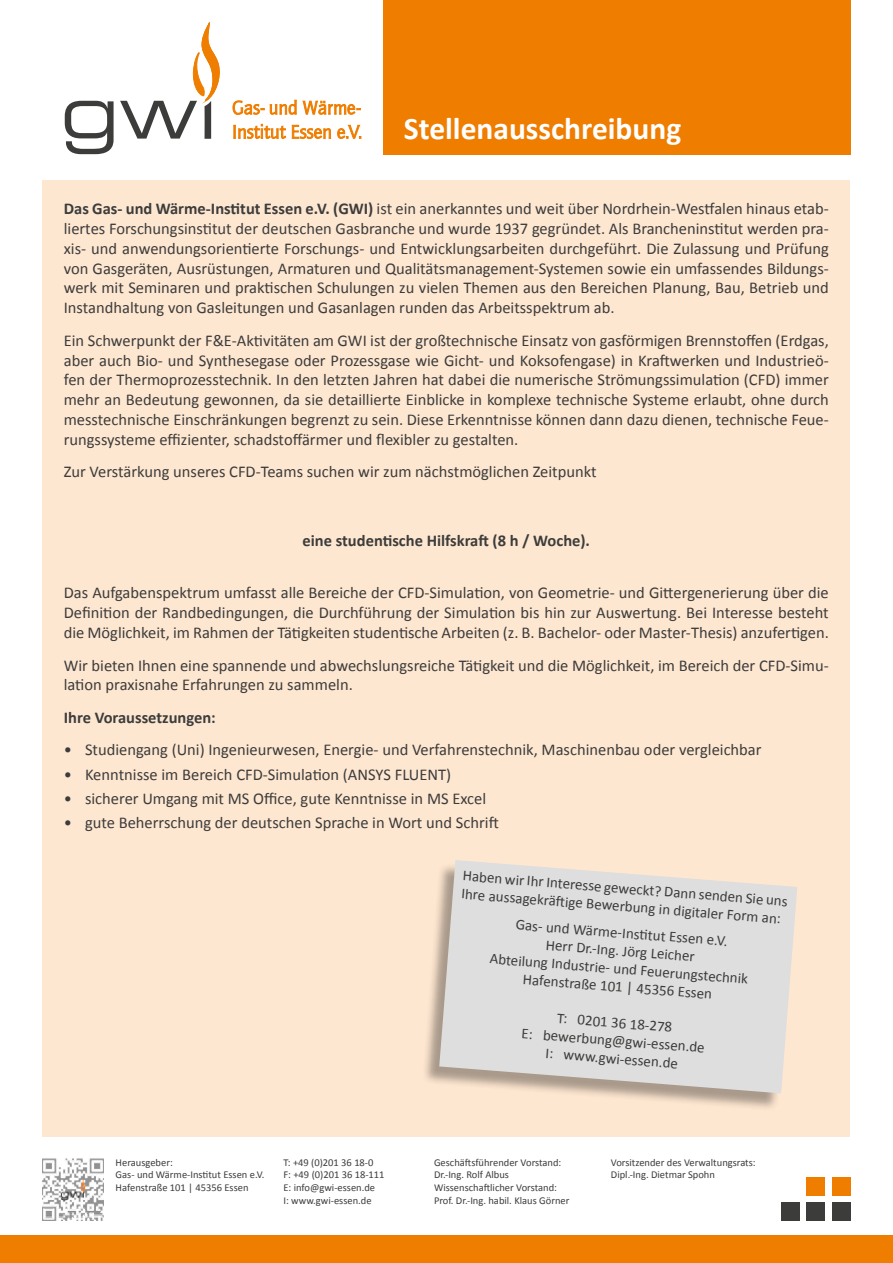
<style>
.page{position:relative;width:893px;height:1263px;background:#fff}
.page>*{position:absolute;margin:0;border:0;box-sizing:border-box;transform-origin:0 0}
.t1{font:700 31.5px "Calibri";color:#fff}
.t2{font:16.5px/19.8px "Calibri";color:#3c3c3b;text-align:justify}
.t3{font:700 16.5px "Calibri";color:#3c3c3b}
.t4{font:15px/18px "Calibri";color:#3c3c3b;text-align:center}
.t5{font:10.5px/12.6px "Calibri";color:#3c3c3b}
.s1{font-weight:700}
</style>
<div class="page">
<div style="left:0;top:1235px;width:893px;height:28px;background:#ef7d00"></div>
<div style="left:806px;top:1177px;width:19px;height:18px;background:#ef7d00"></div>
<div style="left:806px;top:1202px;width:19px;height:18px;background:#3c3c3b"></div>
<div style="left:781px;top:1202px;width:18px;height:18px;background:#3c3c3b"></div>
<div style="left:832px;top:1177px;width:18px;height:18px;background:#ef7d00"></div>
<div style="left:832px;top:1202px;width:18px;height:18px;background:#3c3c3b"></div>
<img style="left:43px;top:1158px;width:61px;height:62px">
<svg style="left:233px;top:100px;width:128px;height:39px"></svg>
<svg style="left:65px;top:101px;width:49px;height:53px"></svg>
<svg style="left:120px;top:22px;width:100px;height:117px"></svg>
<div style="left:383px;top:0;width:467px;height:155px;background:#ef7d00"></div>
<div style="left:43px;top:180px;width:807px;height:957px;background:#fee7d1"></div>
<div style="left:421px;top:863px;width:374px;height:249px;background:#000;opacity:.34"></div>
<svg style="left:439px;top:860px;width:358px;height:233px;background:#dedbd8"></svg>
<h1 class="t1" style="left:404px;top:108px;width:279px">Stellenausschreibung</h1>
<p class="t2" style="left:64px;top:199px;width:767px"><span class="s1">Das Gas- und Wärme-Institut Essen e.V. (GWI)</span> ist ein anerkanntes und weit über Nordrhein-Westfalen hinaus etab&shy;liertes Forschungsinstitut der deutschen Gasbranche und wurde 1937 gegründet. Als Brancheninstitut werden pra&shy;xis- und anwendungsorientierte Forschungs- und Entwicklungsarbeiten durchgeführt. Die Zulassung und Prüfung von Gasgeräten, Ausrüstungen, Armaturen und Qualitätsmanagement-Systemen sowie ein umfassendes Bildungs&shy;werk mit Seminaren und praktischen Schulungen zu vielen Themen aus den Bereichen Planung, Bau, Betrieb und Instandhaltung von Gasleitungen und Gasanlagen runden das Arbeitsspektrum ab.</p>
<p class="t2" style="left:64px;top:330px;width:767px">Ein Schwerpunkt der F&amp;E-Aktivitäten am GWI ist der großtechnische Einsatz von gasförmigen Brennstoffen (Erdgas, aber auch Bio- und Synthesegase oder Prozessgase wie Gicht- und Koksofengase) in Kraftwerken und Industrieö&shy;fen der Thermoprozesstechnik. In den letzten Jahren hat dabei die numerische Strömungssimulation (CFD) immer mehr an Bedeutung gewonnen, da sie detaillierte Einblicke in komplexe technische Systeme erlaubt, ohne durch messtechnische Einschränkungen begrenzt zu sein. Diese Erkenntnisse können dann dazu dienen, technische Feue&shy;rungssysteme effizienter, schadstoffärmer und flexibler zu gestalten.</p>
<p class="t2" style="left:64px;top:462px;width:534px">Zur Verstärkung unseres CFD-Teams suchen wir zum nächstmöglichen Zeitpunkt</p>
<p class="t3" style="left:303px;top:530px;width:289px">eine studentische Hilfskraft (8 h / Woche).</p>
<p class="t2" style="left:64px;top:583px;width:767px">Das Aufgabenspektrum umfasst alle Bereiche der CFD-Simulation, von Geometrie- und Gittergenerierung über die Definition der Randbedingungen, die Durchführung der Simulation bis hin zur Auswertung. Bei Interesse besteht die Möglichkeit, im Rahmen der Tätigkeiten studentische Arbeiten (z. B. Bachelor- oder Master-Thesis) anzufertigen.</p>
<p class="t2" style="left:64px;top:655px;width:766px">Wir bieten Ihnen eine spannende und abwechslungsreiche Tätigkeit und die Möglichkeit, im Bereich der CFD-Simu&shy;lation praxisnahe Erfahrungen zu sammeln.</p>
<p class="t3" style="left:64px;top:707px;width:153px">Ihre Voraussetzungen:</p>
<p class="t2" style="left:64px;top:740px;width:699px">• Studiengang (Uni) Ingenieurwesen, Energie- und Verfahrenstechnik, Maschinenbau oder vergleichbar</p>
<p class="t2" style="left:64px;top:764px;width:389px">• Kenntnisse im Bereich CFD-Simulation (ANSYS FLUENT)</p>
<p class="t2" style="left:64px;top:788px;width:424px">• sicherer Umgang mit MS Office, gute Kenntnisse in MS Excel</p>
<p class="t2" style="left:64px;top:812px;width:437px">• gute Beherrschung der deutschen Sprache in Wort und Schrift</p>
<p class="t4" style="left:464px;top:865px;width:327px;text-align:left;rotate:5deg">Haben wir Ihr Interesse geweckt? Dann senden Sie uns<br>Ihre aussagekräft ige Bewerbung in digitaler Form an:</p>
<p class="t4" style="left:494px;top:912px;width:261px;rotate:5deg">Gas- und Wärme-Insti tut Essen e.V.<br>Herr Dr.-Ing. Jörg Leicher<br>Abteilung Industrie- und Feuerungstechnik Hafenstraße 101 | 45356 Essen</p>
<p class="t4" style="left:524px;top:1005px;width:185px;rotate:5deg">T: 0201 36 18-278<br>E: bewerbung@gwi-essen.de<br>I: www.gwi-essen.de</p>
<p class="t5" style="left:116px;top:1156px;width:150px">Herausgeber:<br>Gas- und Wärme-Institut Essen e.V.<br>Hafenstraße 101 | 45356 Essen</p>
<p class="t5" style="left:283px;top:1156px;width:103px">T: +49 (0)201 36 18-0<br>F: +49 (0)201 36 18-111<br>E: info@gwi-essen.de<br>I: www.gwi-essen.de</p>
<p class="t5" style="left:434px;top:1156px;width:137px">Geschäftsführender Vorstand:<br>Dr.-Ing. Rolf Albus<br>Wissenschaftlicher Vorstand:<br>Prof. Dr.-Ing. habil. Klaus Görner</p>
<p class="t5" style="left:611px;top:1156px;width:146px">Vorsitzender des Verwaltungsrats:<br>Dipl.-Ing. Dietmar Spohn</p>
</div>
